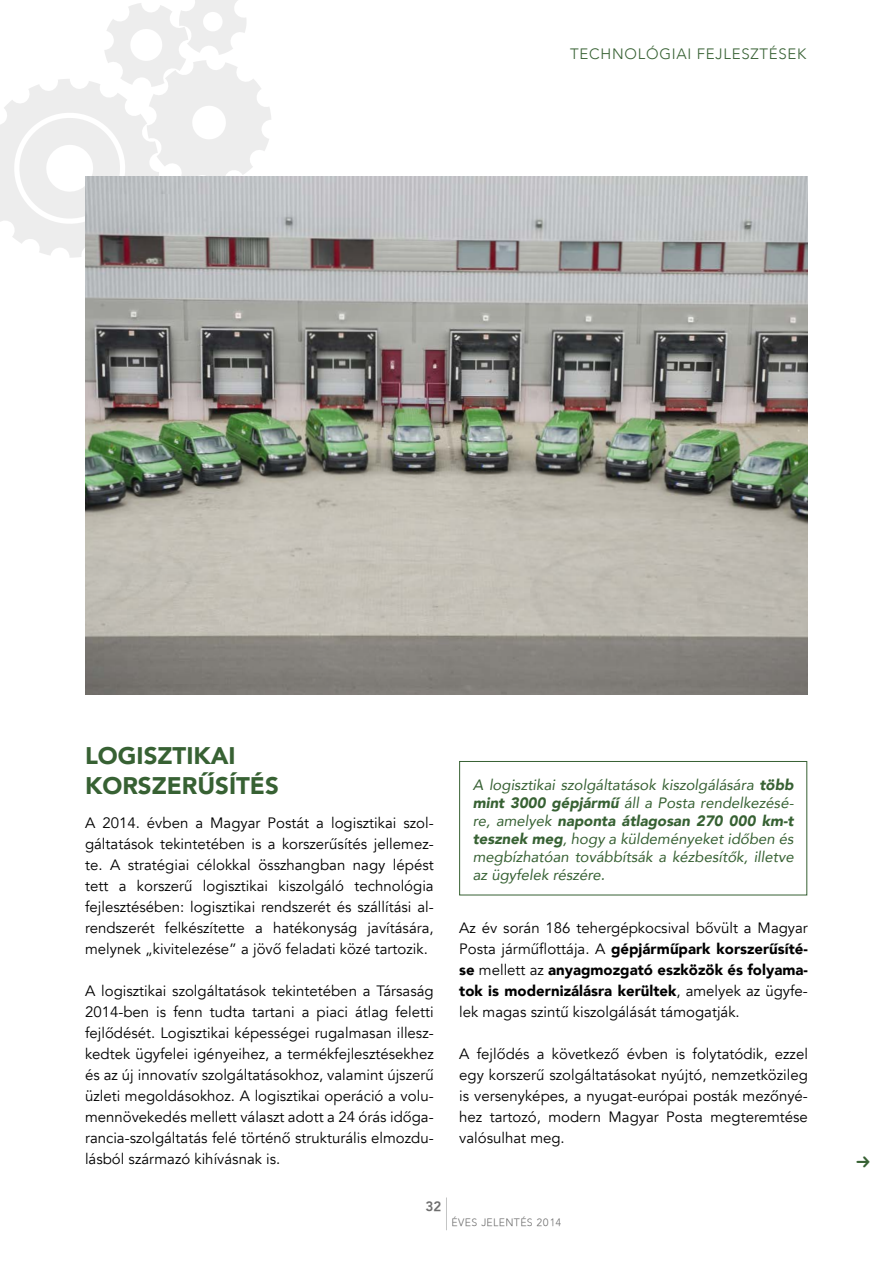
<style>
.page{position:relative;width:893px;height:1263px;background:#fff}
.page>*{position:absolute;margin:0;border:0;box-sizing:border-box;transform-origin:0 0}
.t1{font:900 24px/30px "Avenir";color:#376133}
.t2{font:15px/21px "Avenir";color:#000;text-align:justify}
.t3{font:italic 15px/18px "Avenir";color:#376133;text-align:justify}
.t4{font:300 15px "Avenir";letter-spacing:.05em;color:#376133}
.t5{font:13.5px "Avenir Hv PFL Normal";color:#6e6e6e}
.t6{font:10.5px "Avenir Lt PFL Normal";letter-spacing:.1em;color:#6e6e6e}
.s1{font-weight:900}
</style>
<div class="page">
<svg style="left:0;top:0;width:271px;height:258px"></svg>
<hr style="left:446px;top:1197px;width:1px;height:33px;background:#c4c5c5">
<div style="left:459px;top:761px;width:348px;height:134px;border:1px solid #376133"></div>
<img style="left:85px;top:177px;width:723px;height:517px">
<p class="t4" style="left:570px;top:45px;width:238px">TECHNOLÓGIAI FEJLESZTÉSEK</p>
<h1 class="t1" style="left:85px;top:740px;width:195px">LOGISZTIKAI<br>KORSZERŰSÍTÉS</h1>
<p class="t2" style="left:85px;top:812px;width:350px">A 2014. évben a Magyar Postát a logisztikai szol&shy;gáltatások tekintetében is a korszerűsítés jellemez&shy;te. A stratégiai célokkal összhangban nagy lépést tett a korszerű logisztikai kiszolgáló technológia fejlesztésében: logisztikai rendszerét és szállítási al&shy;rendszerét felkészítette a hatékonyság javítására, melynek „kivitelezése” a jövő feladati közé tartozik.</p>
<p class="t2" style="left:85px;top:980px;width:350px">A logisztikai szolgáltatások tekintetében a Társaság 2014-ben is fenn tudta tartani a piaci átlag feletti fejlődését. Logisztikai képességei rugalmasan illesz&shy;kedtek ügyfelei igényeihez, a termékfejlesztésekhez és az új innovatív szolgáltatásokhoz, valamint újszerű üzleti megoldásokhoz. A logisztikai operáció a volu&shy;mennövekedés mellett választ adott a 24 órás időga&shy;rancia-szolgáltatás felé történő strukturális elmozdu&shy;lásból származó kihívásnak is.</p>
<p class="t3" style="left:473px;top:775px;width:322px">A logisztikai szolgáltatások kiszolgálására <span class="s1">több mint 3000 gépjármű</span> áll a Posta rendelkezésé&shy;re, amelyek <span class="s1">naponta átlagosan 270 000 km-t tesznek meg</span>, hogy a küldeményeket időben és megbízhatóan továbbítsák a kézbesítők, illetve az ügyfelek részére.</p>
<p class="t2" style="left:459px;top:917px;width:350px">Az év során 186 tehergépkocsival bővült a Magyar Posta járműflottája. A <span class="s1">gépjárműpark korszerűsíté&shy;se</span> mellett az <span class="s1">anyagmozgató eszközök és folyama&shy;tok is modernizálásra kerültek</span>, amelyek az ügyfe&shy;lek magas szintű kiszolgálását támogatják.</p>
<p class="t2" style="left:459px;top:1043px;width:350px">A fejlődés a következő évben is folytatódik, ezzel egy korszerű szolgáltatásokat nyújtó, nemzetközileg is versenyképes, a nyugat-európai posták mezőnyé&shy;hez tartozó, modern Magyar Posta megteremtése valósulhat meg.</p>
<p class="t5" style="left:425px;top:1198px;width:17px">32</p>
<p class="t6" style="left:452px;top:1216px;width:111px">ÉVES JELENTÉS 2014</p>
</div>
